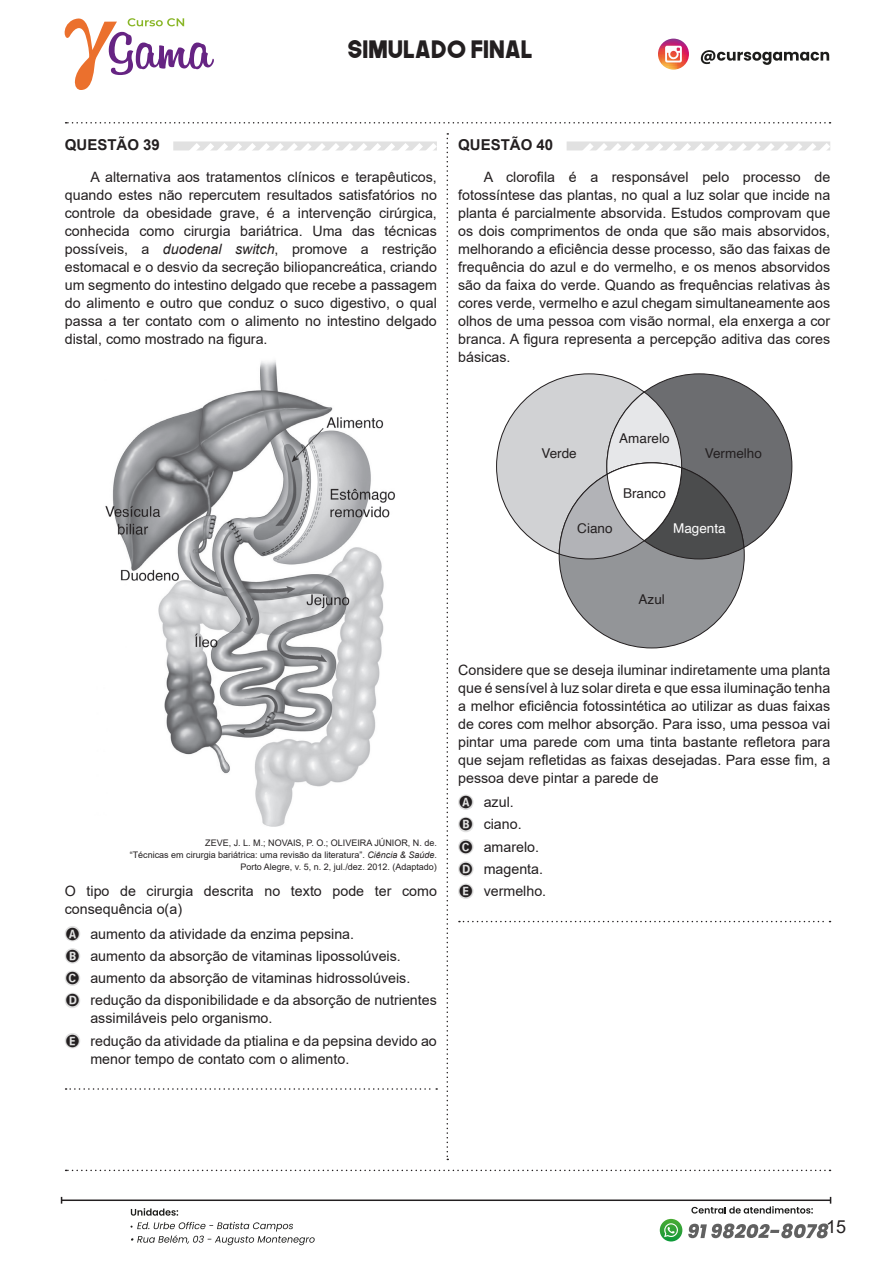
<style>
.page{position:relative;width:893px;height:1263px;background:#fff}
.page>*{position:absolute;margin:0;border:0;box-sizing:border-box;transform-origin:0 0}
.t1{font:24px "The Next Font";color:#231f20}
.t2{font:18px "Arial";color:#231f20}
.t3{font:700 15px "Arial";color:#231f20}
.t4{font:14.25px/18px "Arial";color:#231f20}
.t5{font:13.5px "Helvetica";color:#231f20}
.t6{font:13.5px "Helvetica";color:#fff}
.t7{font:9px/12px "Arial";color:#231f20;text-align:right}
.s1{font-style:italic}
</style>
<div class="page">
<hr style="left:62px;top:1199px;width:769px;height:2px;background:#231f20">
<svg style="left:65px;top:18px;width:149px;height:72px"></svg>
<svg style="left:131px;top:1208px;width:47px;height:8px"></svg>
<svg style="left:131px;top:1222px;width:184px;height:23px"></svg>
<svg style="left:691px;top:1206px;width:122px;height:7px"></svg>
<div style="left:660px;top:1219px;width:22px;height:22px;background:linear-gradient(to bottom,#52ad3b,#129939);border-radius:11px"></div>
<svg style="left:663px;top:1223px;width:16px;height:14px"></svg>
<svg style="left:688px;top:1223px;width:140px;height:15px"></svg>
<svg style="left:701px;top:50px;width:128px;height:15px"></svg>
<svg style="left:658px;top:39px;width:31px;height:31px"></svg>
<svg style="left:665px;top:46px;width:17px;height:16px"></svg>
<svg style="left:66px;top:122px;width:764px;height:2px"></svg>
<svg style="left:66px;top:1170px;width:764px;height:1px"></svg>
<svg style="left:459px;top:921px;width:371px;height:1px"></svg>
<svg style="left:566px;top:141px;width:264px;height:10px"></svg>
<div style="left:497px;top:374px;width:185px;height:185px;background:#d1d2d4;border-radius:50%"></div>
<div style="left:607px;top:374px;width:185px;height:185px;background:#6c6d70;border-radius:50%"></div>
<div style="left:559px;top:463px;width:185px;height:185px;background:#939598;border-radius:50%"></div>
<svg style="left:607px;top:392px;width:75px;height:149px;background:#d5d6d8"></svg>
<svg style="left:558px;top:462px;width:187px;height:98px"></svg>
<svg style="left:66px;top:133px;width:382px;height:1027px"></svg>
<h1 class="t1" style="left:348px;top:33px;width:187px">SIMULADO FINAL</h1>
<p class="t3" style="left:65px;top:135px;width:97px">QUESTÃO 39</p>
<p class="t4" style="left:65px;top:168px;width:374px;text-align:justify;text-indent:26px">A alternativa aos tratamentos clínicos e terapêuticos, quando estes não repercutem resultados satisfatórios no controle da obesidade grave, é a intervenção cirúrgica, conhecida como cirurgia bariátrica. Uma das técnicas possíveis, a <span class="s1">duodenal switch</span>, promove a restrição estomacal e o desvio da secreção biliopancreática, criando um segmento do intestino delgado que recebe a passagem do alimento e outro que conduz o suco digestivo, o qual passa a ter contato com o alimento no intestino delgado distal, como mostrado na figura.</p>
<p class="t3" style="left:458px;top:135px;width:97px">QUESTÃO 40</p>
<p class="t4" style="left:458px;top:168px;width:374px;text-align:justify;text-indent:26px">A clorofila é a responsável pelo processo de fotossíntese das plantas, no qual a luz solar que incide na planta é parcialmente absorvida. Estudos comprovam que os dois comprimentos de onda que são mais absorvidos, melhorando a eficiência desse processo, são das faixas de frequência do azul e do vermelho, e os menos absorvidos são da faixa do verde. Quando as frequências relativas às cores verde, vermelho e azul chegam simultaneamente aos olhos de uma pessoa com visão normal, ela enxerga a cor branca. A figura representa a percepção aditiva das cores básicas.</p>
<p class="t5" style="left:541px;top:443px;width:37px">Verde</p>
<p class="t5" style="left:619px;top:428px;width:52px">Amarelo</p>
<p class="t5" style="left:623px;top:483px;width:44px">Branco</p>
<p class="t5" style="left:705px;top:443px;width:59px">Vermelho</p>
<p class="t5" style="left:577px;top:518px;width:37px">Ciano</p>
<p class="t6" style="left:673px;top:518px;width:54px">Magenta</p>
<p class="t5" style="left:639px;top:588px;width:28px">Azul</p>
<p class="t7" style="left:130px;top:836px;width:309px">ZEVE, J. L. M.; NOVAIS, P. O.; OLIVEIRA JÚNIOR, N. de.<br>“Técnicas em cirurgia bariátrica: uma revisão da literatura”. <span class="s1">Ciência &amp; Saúde</span>.<br>Porto Alegre, v. 5, n. 2, jul./dez. 2012. (Adaptado)</p>
<p class="t4" style="left:65px;top:882px;width:374px">O tipo de cirurgia descrita no texto pode ter como consequência o(a)</p>
<p class="t4" style="left:90px;top:922px;width:348px;line-height:22.2px">aumento da atividade da enzima pepsina.<br>aumento da absorção de vitaminas lipossolúveis. aumento da absorção de vitaminas hidrossolúveis. redução da disponibilidade e da absorção de nutrientes</p>
<p class="t4" style="left:90px;top:1007px;width:348px;line-height:22.2px">assimiláveis pelo organismo.<br>redução da atividade da ptialina e da pepsina devido ao</p>
<p class="t4" style="left:90px;top:1049px;width:260px">menor tempo de contato com o alimento.</p>
<p class="t4" style="left:458px;top:661px;width:374px;text-align:justify">Considere que se deseja iluminar indiretamente uma planta que é sensível à luz solar direta e que essa iluminação tenha a melhor eficiência fotossintética ao utilizar as duas faixas de cores com melhor absorção. Para isso, uma pessoa vai pintar uma parede com uma tinta bastante refletora para que sejam refletidas as faixas desejadas. Para esse fim, a pessoa deve pintar a parede de</p>
<p class="t4" style="left:484px;top:791px;width:64px;line-height:22.2px">azul. ciano. amarelo. magenta. vermelho.</p>
<p class="t2" style="left:826px;top:1214px;width:22px">15</p>
</div>
